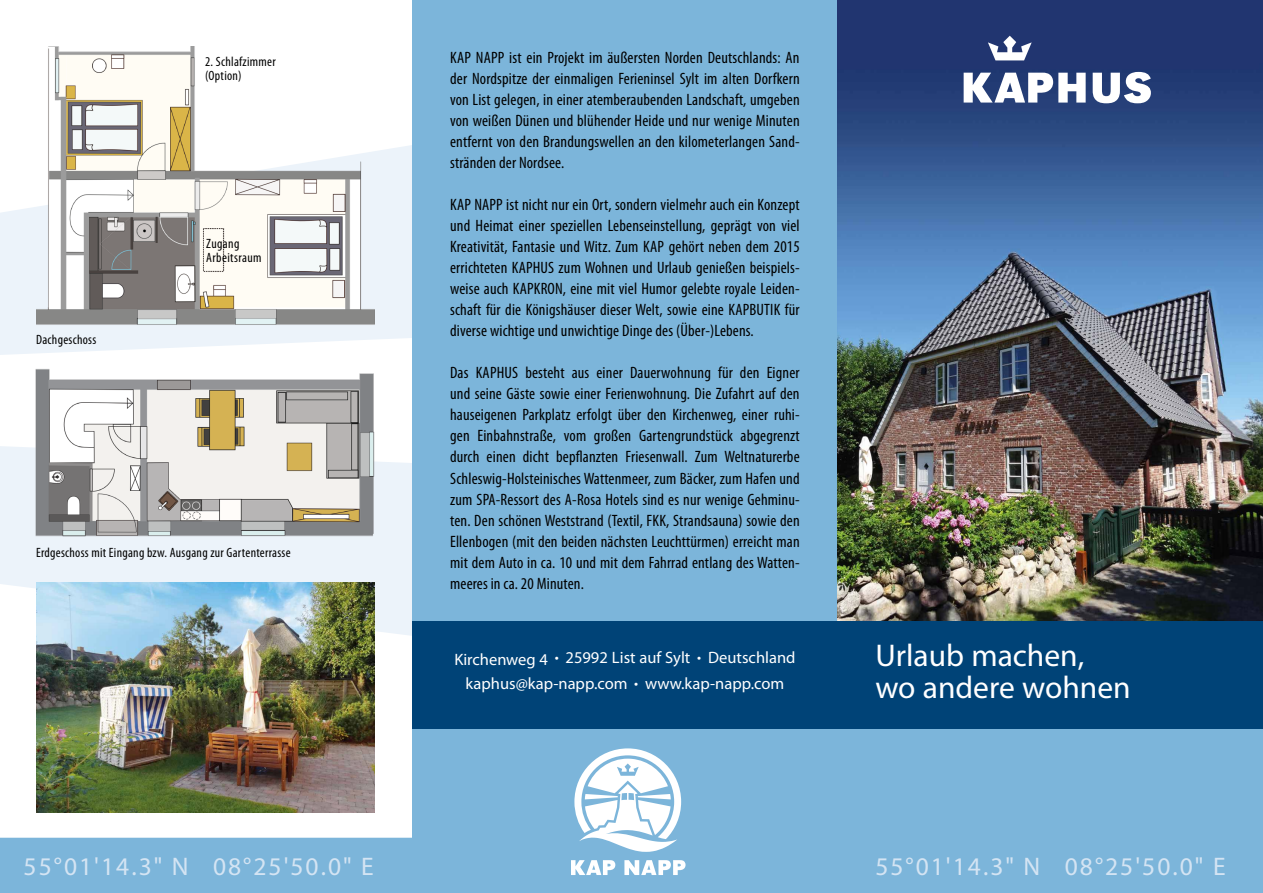
<style>
.page{position:relative;width:1263px;height:893px;background:#fff}
.page>*{position:absolute;margin:0;border:0;box-sizing:border-box;transform-origin:0 0}
.t1{font:31.5px/31.5px "Myriad Pro";color:#fff}
.t2{font:25.5px "Myriad";letter-spacing:.08em;color:#d4e4f3}
.t3{font:condensed 16.5px/21px "Myriad Pro";letter-spacing:.01em;color:#000;text-align:justify}
.t4{font:16.5px/25.5px "Myriad Pro";color:#fff;text-align:center}
.t5{font:condensed 13.5px/13.5px "Myriad Pro";letter-spacing:.02em;color:#000}
.s1{font-size:14.4px}
</style>
<div class="page">
<svg style="left:0;top:145px;width:412px;height:210px;fill:#ecf3fa"></svg>
<img style="left:36px;top:47px;width:338px;height:282px">
<svg style="left:0;top:446px;width:412px;height:190px;background:#ecf3f9"></svg>
<div style="left:0;top:838px;width:412px;height:55px;background:#7cb5da"></div>
<div style="left:412px;top:0;width:851px;height:893px;background:#7cb5da"></div>
<img style="left:837px;top:0;width:426px;height:621px">
<div style="left:412px;top:621px;width:851px;height:107px;background:#004377"></div>
<img style="left:31px;top:369px;width:347px;height:170px">
<img style="left:36px;top:583px;width:338px;height:229px">
<svg style="left:624px;top:860px;width:61px;height:15px"></svg>
<svg style="left:571px;top:860px;width:44px;height:15px"></svg>
<svg style="left:574px;top:748px;width:107px;height:104px"></svg>
<svg style="left:1093px;top:72px;width:58px;height:31px;background:#adb6cb"></svg>
<svg style="left:964px;top:73px;width:122px;height:30px;background:#a9b3c9"></svg>
<svg style="left:988px;top:36px;width:44px;height:24px"></svg>
<p class="t5" style="left:205px;top:55px;width:72px">2. Schlafzimmer (Option)</p>
<p class="t5" style="left:36px;top:333px;width:62px">Dachgeschoss</p>
<p class="t5" style="left:206px;top:237px;width:57px">Zugang<br>Arbeitsraum</p>
<p class="t5" style="left:36px;top:546px;width:256px">Erdgeschoss mit Eingang bzw. Ausgang zur Gartenterrasse</p>
<p class="t3" style="left:450px;top:48px;width:351px">KAP NAPP ist ein Projekt im äußersten Norden Deutschlands: An der Nordspitze der einmaligen Ferieninsel Sylt im alten Dorfkern von List gelegen, in einer atemberaubenden Landschaft, umgeben von weißen Dünen und blühender Heide und nur wenige Minuten entfernt von den Brandungswellen an den kilometerlangen Sand&shy;stränden der Nordsee.</p>
<p class="t3" style="left:450px;top:195px;width:351px">KAP NAPP ist nicht nur ein Ort, sondern vielmehr auch ein Konzept und Heimat einer speziellen Lebenseinstellung, geprägt von viel Kreativität, Fantasie und Witz. Zum KAP gehört neben dem 2015 errichteten KAPHUS zum Wohnen und Urlaub genießen beispiels&shy;weise auch KAPKRON, eine mit viel Humor gelebte royale Leiden&shy;schaft für die Königshäuser dieser Welt, sowie eine KAPBUTIK für diverse wichtige und unwichtige Dinge des (Über-)Lebens.</p>
<p class="t3" style="left:450px;top:363px;width:351px">Das KAPHUS besteht aus einer Dauerwohnung für den Eigner und seine Gäste sowie einer Ferienwohnung. Die Zufahrt auf den hauseigenen Parkplatz erfolgt über den Kirchenweg, einer ruhi&shy;gen Einbahnstraße, vom großen Gartengrundstück abgegrenzt durch einen dicht bepflanzten Friesenwall. Zum Weltnaturerbe Schleswig-Holsteinisches Wattenmeer, zum Bäcker, zum Hafen und zum SPA-Ressort des A-Rosa Hotels sind es nur wenige Gehminu&shy;ten. Den schönen Weststrand (Textil, FKK, Strandsauna) sowie den Ellenbogen (mit den beiden nächsten Leuchttürmen) erreicht man mit dem Auto in ca. 10 und mit dem Fahrrad entlang des Watten&shy;meeres in ca. 20 Minuten.</p>
<p class="t4" style="left:454px;top:645px;width:343px">Kirchenweg 4 <span class="s1">•</span> 25992 List auf Sylt <span class="s1">•</span> Deutschland kaphus@kap-napp.com <span class="s1">•</span> www.kap-napp.com</p>
<h1 class="t1" style="left:875px;top:639px;width:257px">Urlaub machen, wo andere wohnen</h1>
<h2 class="t2" style="left:24px;top:854px;width:352px">55°01'14.3" N 08°25'50.0" E</h2>
<h2 class="t2" style="left:875px;top:854px;width:352px">55°01'14.3" N 08°25'50.0" E</h2>
</div>
